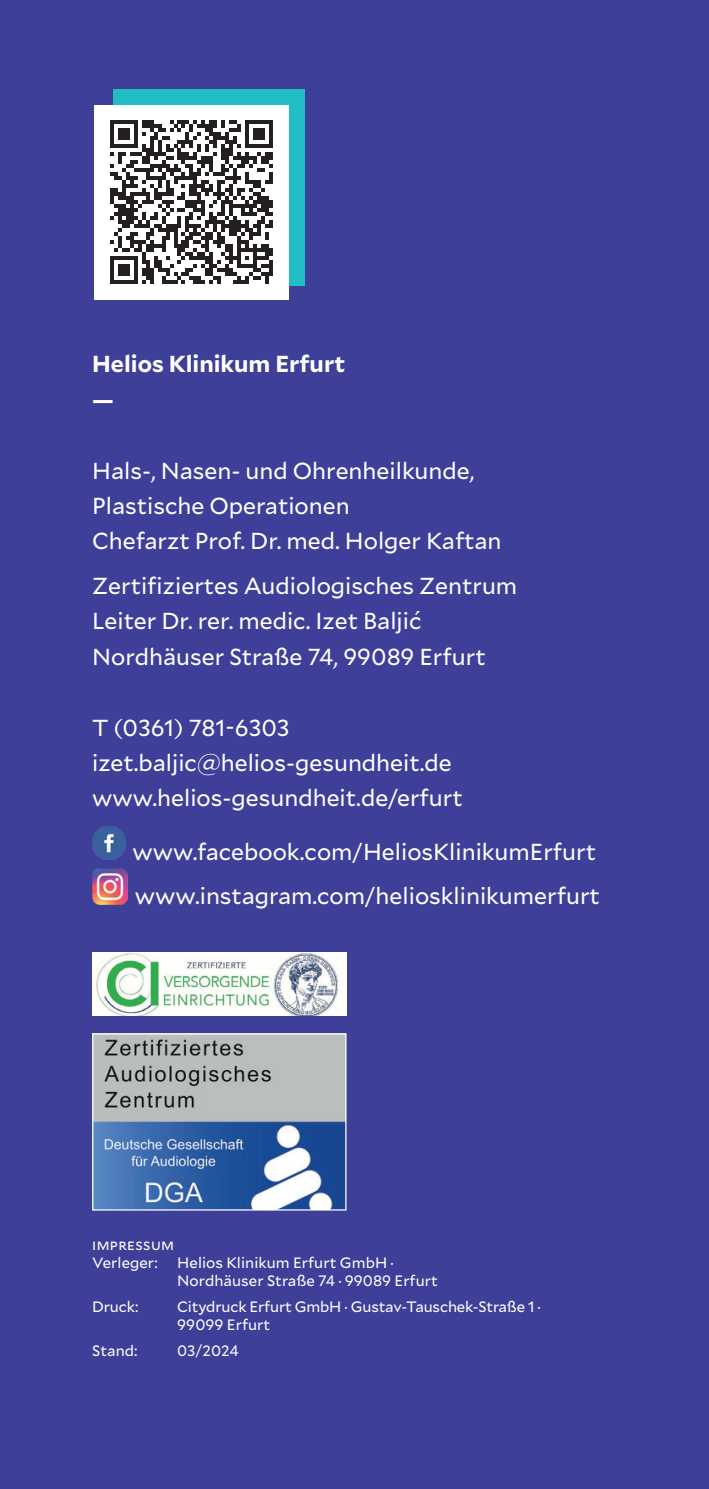
<style>
.page{position:relative;width:709px;height:1489px;background:#fff}
.page>*{position:absolute;margin:0;border:0;box-sizing:border-box;transform-origin:0 0}
.t1{font:23px/35.5px "Mallory";color:#fff}
.t2{font:700 23px/35.5px "Mallory";color:#fff}
.t3{font:15px/18px "Mallory";letter-spacing:.005em;color:#fff}
.t4{font:15px/18px "Mallory";letter-spacing:.025em;color:#fff}
</style>
<div class="page">
<div style="left:0;top:0;width:709px;height:1488px;background:#3e3f99"></div>
<img style="left:92px;top:826px;width:33px;height:33px">
<img style="left:92px;top:868px;width:36px;height:36px">
<img style="left:94px;top:1035px;width:250px;height:173px">
<div style="left:92px;top:1033px;width:254px;height:177px;border:1px solid #fff"></div>
<div style="left:113px;top:89px;width:192px;height:196px;background:#21bdc6"></div>
<div style="left:94px;top:105px;width:195px;height:194px;background:#fff"></div>
<svg style="left:110px;top:120px;width:163px;height:164px"></svg>
<hr style="left:269px;top:260px;width:4px;height:16px;background:#231f20">
<img style="left:92px;top:952px;width:254px;height:63px">
<p class="t2" style="left:92px;top:345px;width:254px">Helios Klinikum Erfurt —</p>
<p class="t1" style="left:92px;top:451px;width:411px">Hals-, Nasen- und Ohrenheilkunde,<br>Plastische Operationen<br>Chefarzt Prof. Dr. med. Holger Kaftan</p>
<p class="t1" style="left:92px;top:566px;width:426px">Zertifiziertes Audiologisches Zentrum<br>Leiter Dr. rer. medic. Izet Baljić<br>Nordhäuser Straße 74, 99089 Erfurt</p>
<p class="t1" style="left:92px;top:708px;width:372px">T (0361) 781-6303 izet.baljic@helios-gesundheit.de www.helios-gesundheit.de/erfurt</p>
<p class="t1" style="left:132px;top:828px;width:469px;line-height:44.2px">www.facebook.com/HeliosKlinikumErfurt www.instagram.com/heliosklinikumerfurt</p>
<p class="t4" style="left:92px;top:1234px;width:84px">impressum<br>Verleger:</p>
<p class="t3" style="left:177px;top:1252px;width:262px">Helios Klinikum Erfurt GmbH ·<br>Nordhäuser Straße 74 · 99089 Erfurt</p>
<p class="t3" style="left:92px;top:1296px;width:48px">Druck:</p>
<p class="t3" style="left:177px;top:1296px;width:365px">Citydruck Erfurt GmbH · Gustav-Tauschek-Straße 1 ·<br>99099 Erfurt</p>
<p class="t3" style="left:92px;top:1340px;width:47px">Stand:</p>
<p class="t3" style="left:177px;top:1340px;width:63px">03/2024</p>
</div>
